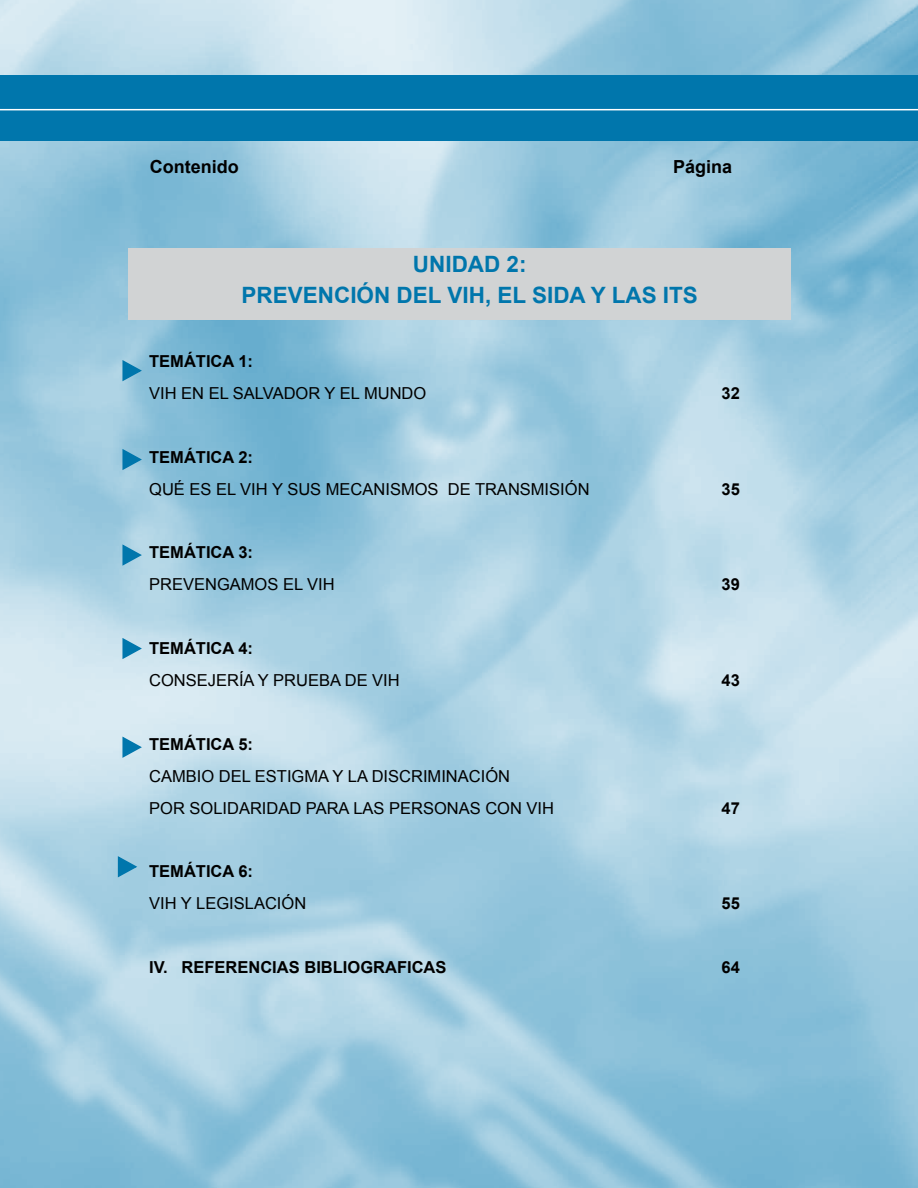
<style>
.page{position:relative;width:918px;height:1188px;background:#fff}
.page>*{position:absolute;margin:0;border:0;box-sizing:border-box;transform-origin:0 0}
.t1{font:700 22.5px/32px "Arial";color:#0076ac;text-align:center}
.t2{font:700 18px "Arial";color:#000}
.t3{font:16.5px/32px "Arial";color:#000}
.t4{font:700 16.5px "Arial";color:#000}
</style>
<div class="page">
<img style="left:0;top:0;width:918px;height:1188px">
<svg style="left:122px;top:359px;width:20px;height:24px"></svg>
<svg style="left:122px;top:543px;width:20px;height:24px"></svg>
<svg style="left:122px;top:735px;width:20px;height:24px"></svg>
<svg style="left:122px;top:448px;width:20px;height:23px"></svg>
<svg style="left:122px;top:637px;width:20px;height:23px"></svg>
<div style="left:0;top:75px;width:918px;height:65px;background:#0076ac"></div>
<hr style="left:0;top:109px;width:918px;height:1px;background:#fff">
<div style="left:128px;top:248px;width:662px;height:71px;background:#d1d3d4"></div>
<svg style="left:117px;top:855px;width:21px;height:24px"></svg>
<p class="t2" style="left:150px;top:155px;width:90px">Contenido</p>
<p class="t2" style="left:673px;top:155px;width:61px">Página</p>
<h1 class="t1" style="left:242px;top:248px;width:458px">UNIDAD 2:<br>PREVENCIÓN DEL VIH, EL SIDA Y LAS ITS</h1>
<p class="t4" style="left:149px;top:351px;width:105px">TEMÁTICA 1:</p>
<p class="t3" style="left:149px;top:378px;width:279px">VIH EN EL SALVADOR Y EL MUNDO</p>
<p class="t4" style="left:722px;top:382px;width:20px">32</p>
<p class="t4" style="left:149px;top:446px;width:105px">TEMÁTICA 2:</p>
<p class="t3" style="left:149px;top:473px;width:442px">QUÉ ES EL VIH Y SUS MECANISMOS DE TRANSMISIÓN</p>
<p class="t4" style="left:722px;top:478px;width:20px">35</p>
<p class="t4" style="left:149px;top:542px;width:105px">TEMÁTICA 3:</p>
<p class="t3" style="left:149px;top:569px;width:187px">PREVENGAMOS EL VIH</p>
<p class="t4" style="left:722px;top:574px;width:20px">39</p>
<p class="t4" style="left:149px;top:637px;width:105px">TEMÁTICA 4:</p>
<p class="t3" style="left:149px;top:664px;width:252px">CONSEJERÍA Y PRUEBA DE VIH</p>
<p class="t4" style="left:722px;top:669px;width:20px">43</p>
<p class="t4" style="left:149px;top:733px;width:105px">TEMÁTICA 5:</p>
<p class="t3" style="left:149px;top:760px;width:406px">CAMBIO DEL ESTIGMA Y LA DISCRIMINACIÓN<br>POR SOLIDARIDAD PARA LAS PERSONAS CON VIH</p>
<p class="t4" style="left:722px;top:797px;width:20px">47</p>
<p class="t4" style="left:149px;top:861px;width:105px">TEMÁTICA 6:</p>
<p class="t3" style="left:149px;top:888px;width:159px">VIH Y LEGISLACIÓN</p>
<p class="t4" style="left:722px;top:892px;width:20px">55</p>
<p class="t4" style="left:149px;top:956px;width:299px">IV. REFERENCIAS BIBLIOGRAFICAS</p>
<p class="t4" style="left:722px;top:956px;width:20px">64</p>
</div>
